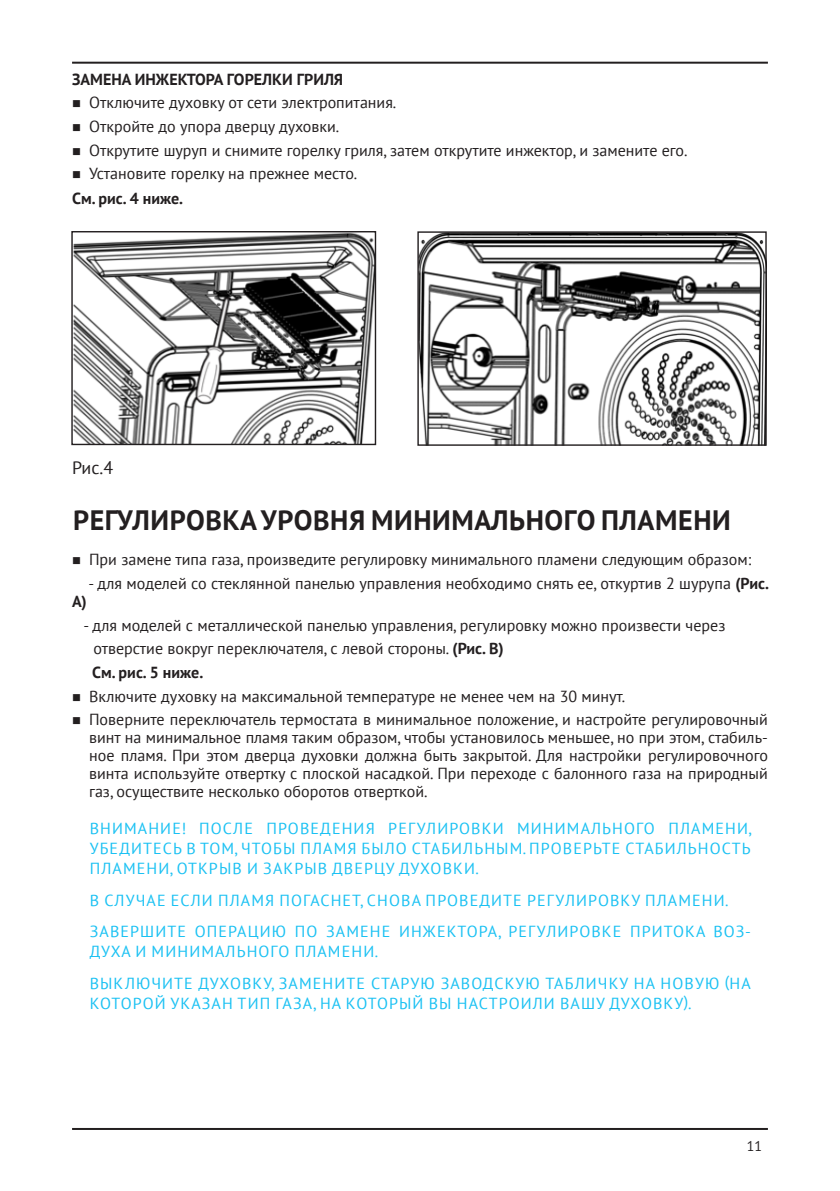
<style>
.page{position:relative;width:840px;height:1191px;background:#fff}
.page>*{position:absolute;margin:0;border:0;box-sizing:border-box;transform-origin:0 0}
.t1{font:700 28px "PT Sans";letter-spacing:.02em;color:#231f20}
.t2{font:18px "PT Sans";color:#231f20}
.t3{font:16px/23.6px "PT Sans";color:#231f20}
.t4{font:16px/20px "PT Sans";letter-spacing:.07em;color:#1ac1f3}
.t5{font:700 16px "PT Sans";color:#231f20}
.t6{font:14px "PT Sans";color:#231f20}
.s1{font-weight:700}
</style>
<div class="page">
<hr style="left:72px;top:1128px;width:695px;height:2px;background:#231f20">
<hr style="left:72px;top:62px;width:695px;height:2px;background:#231f20">
<img style="left:73px;top:233px;width:301px;height:210px">
<div style="left:71px;top:231px;width:305px;height:214px;border:1px solid #231f20"></div>
<img style="left:419px;top:233px;width:345px;height:211px">
<div style="left:417px;top:231px;width:349px;height:215px;border:1px solid #231f20"></div>
<p class="t5" style="left:72px;top:68px;width:272px">ЗАМЕНА ИНЖЕКТОРА ГОРЕЛКИ ГРИЛЯ</p>
<p class="t3" style="left:89px;top:91px;width:599px">Отключите духовку от сети электропитания.<br>Откройте до упора дверцу духовки.<br>Открутите шуруп и снимите горелку гриля, затем открутите инжектор, и замените его.<br>Установите горелку на прежнее место.</p>
<p class="t5" style="left:72px;top:188px;width:113px">См. рис. 4 ниже.</p>
<p class="t2" style="left:72px;top:456px;width:43px">Рис.4</p>
<h1 class="t1" style="left:73px;top:502px;width:658px">РЕГУЛИРОВКА УРОВНЯ МИНИМАЛЬНОГО ПЛАМЕНИ</h1>
<p class="t3" style="left:89px;top:547px;width:663px">При замене типа газа, произведите регулировку минимального пламени следующим образом:</p>
<p class="t3" style="left:88px;top:571px;width:681px">- для моделей со стеклянной панелью управления необходимо снять ее, откуртив 2 шурупа <span class="s1">(Рис.</span></p>
<p class="t5" style="left:72px;top:591px;width:16px">A)</p>
<p class="t3" style="left:92px;top:613px;width:634px;text-indent:-8px">- для моделей с металлической панелью управления, регулировку можно произвести через отверстие вокруг переключателя, с левой стороны. <span class="s1">(Рис. B)<br>См. рис. 5 ниже.</span></p>
<p class="t3" style="left:89px;top:684px;width:680px">Включите духовку на максимальной температуре не менее чем на 30 минут.<br>Поверните переключатель термостата в минимальное положение, и настройте регулировочный</p>
<p class="t3" style="left:89px;top:728px;width:680px;line-height:18px;text-align:justify">винт на минимальное пламя таким образом, чтобы установилось меньшее, но при этом, стабиль&shy;ное пламя. При этом дверца духовки должна быть закрытой. Для настройки регулировочного винта используйте отвертку с плоской насадкой. При переходе с балонного газа на природный газ, осуществите несколько оборотов отверткой.</p>
<p class="t4" style="left:90px;top:818px;width:663px;text-align:justify">ВНИМАНИЕ! ПОСЛЕ ПРОВЕДЕНИЯ РЕГУЛИРОВКИ МИНИМАЛЬНОГО ПЛАМЕНИ, УБЕДИТЕСЬ В ТОМ, ЧТОБЫ ПЛАМЯ БЫЛО СТАБИЛЬНЫМ. ПРОВЕРЬТЕ СТАБИЛЬНОСТЬ ПЛАМЕНИ, ОТКРЫВ И ЗАКРЫВ ДВЕРЦУ ДУХОВКИ.</p>
<p class="t4" style="left:90px;top:884px;width:662px;line-height:31.4px">В СЛУЧАЕ ЕСЛИ ПЛАМЯ ПОГАСНЕТ, СНОВА ПРОВЕДИТЕ РЕГУЛИРОВКУ ПЛАМЕНИ.<br>ЗАВЕРШИТЕ ОПЕРАЦИЮ ПО ЗАМЕНЕ ИНЖЕКТОРА, РЕГУЛИРОВКЕ ПРИТОКА ВОЗ-</p>
<p class="t4" style="left:90px;top:935px;width:662px;line-height:31.4px">ДУХА И МИНИМАЛЬНОГО ПЛАМЕНИ.<br>ВЫКЛЮЧИТЕ ДУХОВКУ, ЗАМЕНИТЕ СТАРУЮ ЗАВОДСКУЮ ТАБЛИЧКУ НА НОВУЮ (НА</p>
<p class="t4" style="left:90px;top:992px;width:603px">КОТОРОЙ УКАЗАН ТИП ГАЗА, НА КОТОРЫЙ ВЫ НАСТРОИЛИ ВАШУ ДУХОВКУ).</p>
<p class="t6" style="left:746px;top:1136px;width:17px">11</p>
</div>
